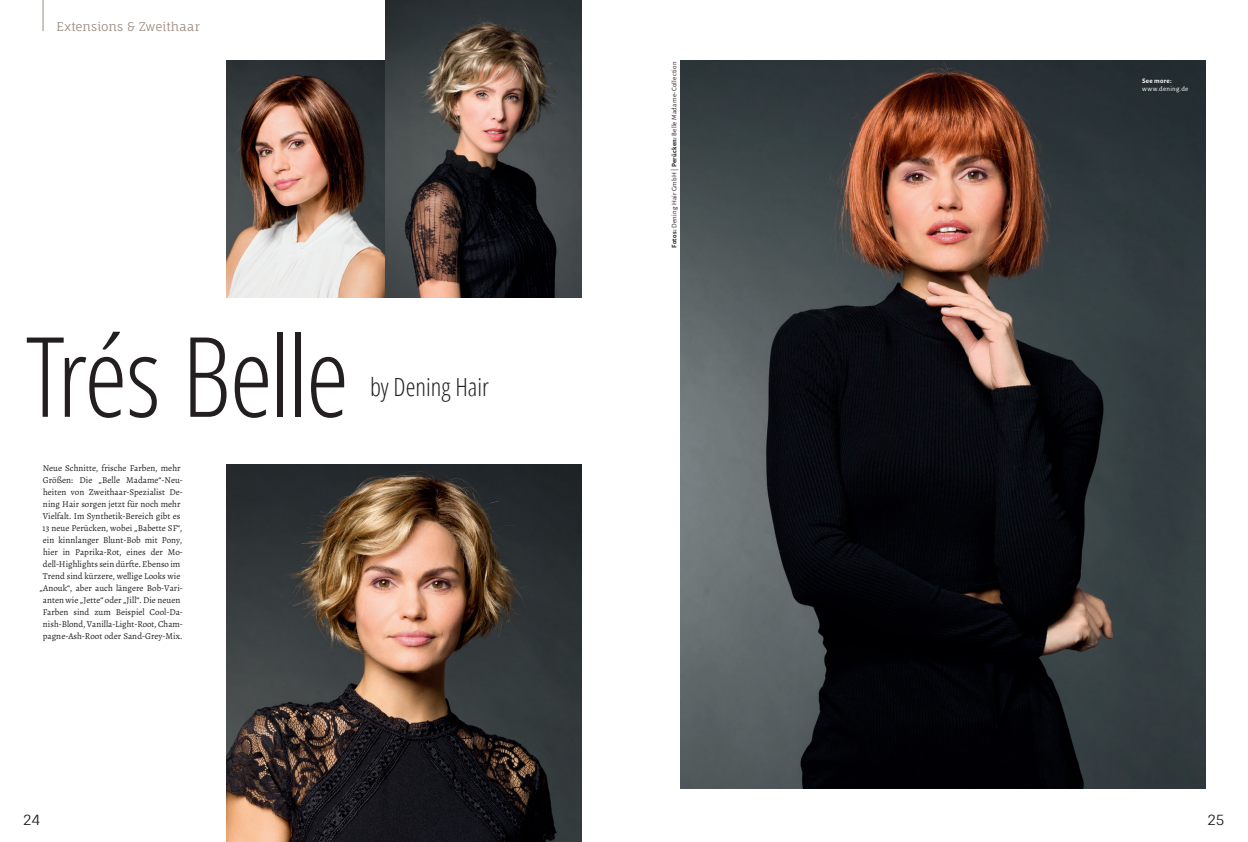
<style>
.page{position:relative;width:1248px;height:842px;background:#fff}
.page>*{position:absolute;margin:0;border:0;box-sizing:border-box;transform-origin:0 0}
.t1{font:300 111px "Open Sans Condensed";letter-spacing:-.03em;color:#231f20}
.t2{font:300 25px "Open Sans Condensed";color:#231f20}
.t3{font:14px "Fauna One";color:#231f20}
.t4{font:12px "Fauna One";letter-spacing:.01em;color:#9a8a7d}
.t5{font:9px/12px "Alegreya";color:#231f20;text-align:center}
.t6{font:7px "Alegreya Sans";letter-spacing:.035em;color:#231f20}
.t7{font:7px "Alegreya Sans";letter-spacing:.04em;color:#fff}
.t8{font:700 7px "Alegreya Sans";letter-spacing:.04em;color:#fff}
.s1{font-weight:700}
</style>
<div class="page">
<img style="left:680px;top:61px;width:525px;height:728px">
<img style="left:227px;top:465px;width:354px;height:377px">
<img style="left:227px;top:61px;width:159px;height:237px">
<img style="left:386px;top:0;width:195px;height:298px">
<hr style="left:43px;top:0;width:1px;height:31px;background:#9a8a7d">
<h3 class="t4" style="left:56px;top:19px;width:145px">Extensions &amp; Zweithaar</h3>
<h1 class="t1" style="left:26px;top:301px;width:325px">Trés Belle</h1>
<p class="t5" style="left:40px;top:462px;width:145px">Neue Schnitte, frische Farben, mehr Größen: Die „Belle Madame“-Neu&shy;heiten von Zweithaar-Spezialist De&shy;ning Hair sorgen jetzt für noch mehr Vielfalt. Im Synthetik-Bereich gibt es 13 neue Perücken, wobei „Babette SF“, ein kinnlanger Blunt-Bob mit Pony, hier in Paprika-Rot, eines der Mo&shy;dell-Highlights sein dürfte. Ebenso im Trend sind kürzere, wellige Looks wie „Anouk“, aber auch längere Bob-Vari&shy;anten wie „Jette“ oder „Jill“. Die neuen Farben sind zum Beispiel Cool-Da&shy;nish-Blond, Vanilla-Light-Root, Cham&shy;pagne-Ash-Root oder Sand-Grey-Mix.</p>
<h2 class="t2" style="left:370px;top:370px;width:120px">by Dening Hair</h2>
<p class="t6" style="left:669px;top:248px;width:188px;rotate:-90deg"><span class="s1">Fotos:</span> Dening Hair GmbH | <span class="s1">Perücken:</span> Belle Madame-Collection</p>
<p class="t8" style="left:1142px;top:75px;width:31px">See more:</p>
<p class="t7" style="left:1142px;top:84px;width:48px">www.dening.de</p>
<h3 class="t3" style="left:23px;top:811px;width:18px">24</h3>
<h3 class="t3" style="left:1207px;top:811px;width:18px">25</h3>
</div>
